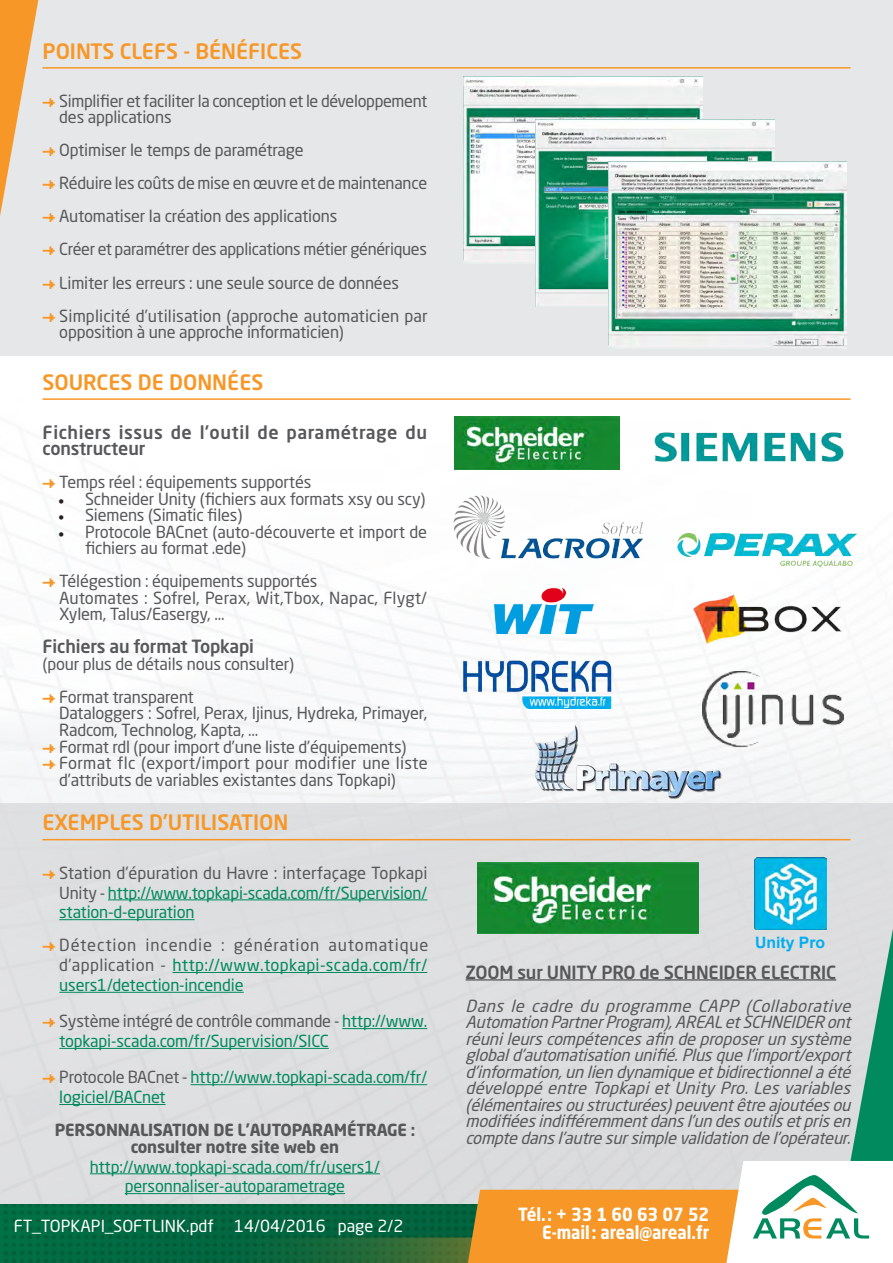
<style>
.page{position:relative;width:893px;height:1263px;background:#fff}
.page>*{position:absolute;margin:0;border:0;box-sizing:border-box;transform-origin:0 0}
.t1{font:500 21px "Neo Sans Std";color:#f79727}
.t2{font:500 18px "Neo Sans Std";letter-spacing:-.01em;color:#57585a}
.t3{font:500 18px/16.5px "Neo Sans Std";letter-spacing:.03em;color:#57585a}
.t4{font:700 18px "Neo Sans Std";letter-spacing:-.005em;color:#fff;scale:.92 1}
.t5{font:16.5px/16.5px "Neo Sans Std";letter-spacing:-.01em;color:#57585a}
.t6{font:16.5px/19.8px "Neo Sans Std";letter-spacing:-.01em;color:#008a5e;text-align:justify}
.t7{font:italic 16.5px/16.5px "Neo Sans Std";color:#57585a;text-align:justify}
.t8{font:700 16.5px/16.5px "Neo Sans Std";letter-spacing:-.01em;color:#57585a;text-align:center}
.t9{font:16.5px "Neo Sans Std";color:#fff}
.t10{font:700 15.75px "Arial";color:#00aeef}
.s1{font-family:"Fleches Left Right";color:#f79727}
.s2{font-family:"Minion Pro";color:#231f20}
.s3{color:#57585a}
</style>
<div class="page">
<img style="left:0;top:355px;width:893px;height:448px">
<div style="left:0;top:803px;width:893px;height:401px;background:#dedfe0"></div>
<div style="left:0;top:0;width:893px;height:355px;background:#e6e7e9"></div>
<img style="left:0;top:1204px;width:181px;height:59px">
<svg style="left:181px;top:929px;width:712px;height:334px;background:#cacdc1"></svg>
<svg style="left:0;top:0;width:38px;height:216px"></svg>
<hr style="left:43px;top:67px;width:807px;height:2px;background:#f79727">
<hr style="left:43px;top:398px;width:807px;height:2px;background:#f79727">
<hr style="left:108px;top:899px;width:319px;height:1px;background:#008a5e">
<hr style="left:59px;top:919px;width:136px;height:1px;background:#008a5e">
<hr style="left:173px;top:972px;width:254px;height:1px;background:#008a5e">
<hr style="left:59px;top:992px;width:185px;height:1px;background:#008a5e">
<hr style="left:342px;top:1028px;width:85px;height:1px;background:#008a5e">
<hr style="left:59px;top:1048px;width:270px;height:1px;background:#008a5e">
<hr style="left:191px;top:1084px;width:236px;height:1px;background:#008a5e">
<hr style="left:59px;top:1104px;width:107px;height:1px;background:#008a5e">
<hr style="left:90px;top:1173px;width:290px;height:1px;background:#008a5e">
<hr style="left:125px;top:1193px;width:220px;height:1px;background:#008a5e">
<hr style="left:466px;top:979px;width:370px;height:1px;background:#57585a">
<hr style="left:43px;top:839px;width:807px;height:1px;background:#f79727">
<img style="left:477px;top:862px;width:222px;height:71px">
<img style="left:702px;top:672px;width:141px;height:75px">
<img style="left:434px;top:487px;width:233px;height:93px">
<img style="left:455px;top:655px;width:167px;height:63px">
<img style="left:532px;top:723px;width:190px;height:77px">
<img style="left:677px;top:587px;width:183px;height:67px">
<img style="left:478px;top:574px;width:115px;height:59px">
<img style="left:649px;top:423px;width:201px;height:48px">
<img style="left:664px;top:520px;width:218px;height:57px">
<img style="left:455px;top:417px;width:164px;height:52px">
<img style="left:754px;top:857px;width:72px;height:73px">
<img style="left:463px;top:77px;width:239px;height:187px">
<img style="left:536px;top:119px;width:239px;height:187px">
<img style="left:608px;top:162px;width:239px;height:187px">
<p class="t1" style="left:43px;top:38px;width:261px">POINTS CLEFS - BÉNÉFICES</p>
<p class="t5" style="left:59px;top:92px;width:370px;text-indent:-17px"><span class="s1">k</span> Simplifier et faciliter la conception et le développement des applications</p>
<p class="t5" style="left:43px;top:142px;width:263px"><span class="s1">k</span> Optimiser le temps de paramétrage</p>
<p class="t5" style="left:43px;top:175px;width:386px"><span class="s1">k</span> Réduire les coûts de mise en œuvre et de maintenance</p>
<p class="t5" style="left:43px;top:208px;width:296px"><span class="s1">k</span> Automatiser la création des applications</p>
<p class="t5" style="left:43px;top:241px;width:386px"><span class="s1">k</span> Créer et paramétrer des applications métier génériques</p>
<p class="t5" style="left:43px;top:274px;width:358px"><span class="s1">k</span> Limiter les erreurs : une seule source de données</p>
<p class="t5" style="left:59px;top:307px;width:370px;text-indent:-17px"><span class="s1">k</span> Simplicité d’utilisation (approche automaticien par opposition à une approche informaticien)</p>
<p class="t1" style="left:43px;top:369px;width:222px">SOURCES DE DONNÉES</p>
<p class="t3" style="left:43px;top:424px;width:386px">Fichiers issus de l’outil de paramétrage du constructeur</p>
<p class="t5" style="left:43px;top:474px;width:270px"><span class="s1">k</span> Temps réel : équipements supportés</p>
<p class="t5" style="left:58px;top:490px;width:369px"><span class="s2">•</span> Schneider Unity (fichiers aux formats xsy ou scy)</p>
<p class="t5" style="left:58px;top:507px;width:186px"><span class="s2">•</span> Siemens (Simatic files)</p>
<p class="t5" style="left:85px;top:523px;width:344px;text-indent:-27px"><span class="s2">•</span> Protocole BACnet (auto-découverte et import de fichiers au format .ede)</p>
<p class="t5" style="left:43px;top:573px;width:276px"><span class="s1">k</span> Télégestion : équipements supportés</p>
<p class="t5" style="left:59px;top:589px;width:369px">Automates : Sofrel, Perax, Wit,Tbox, Napac, Flygt/<br>Xylem, Talus/Easergy, ...</p>
<p class="t2" style="left:43px;top:635px;width:213px">Fichiers au format Topkapi</p>
<p class="t5" style="left:43px;top:655px;width:253px">(pour plus de détails nous consulter)</p>
<p class="t5" style="left:43px;top:688px;width:153px"><span class="s1">k</span> Format transparent</p>
<p class="t5" style="left:59px;top:705px;width:370px">Dataloggers : Sofrel, Perax, Ijinus, Hydreka, Primayer,<br>Radcom, Technolog, Kapta, ...</p>
<p class="t5" style="left:43px;top:738px;width:365px"><span class="s1">k</span> Format rdl (pour import d’une liste d’équipements)</p>
<p class="t5" style="left:59px;top:754px;width:370px;text-indent:-17px"><span class="s1">k</span> Format flc (export/import pour modifier une liste d’attributs de variables existantes dans Topkapi)</p>
<p class="t1" style="left:43px;top:809px;width:247px">EXEMPLES D’UTILISATION</p>
<p class="t6" style="left:59px;top:862px;width:370px;text-indent:-17px"><span class="s1">k</span> <span class="s3">Station d’épuration du Havre : interfaçage Topkapi Unity -</span> http://www.topkapi-scada.com/fr/Supervision/ station-d-epuration</p>
<p class="t6" style="left:59px;top:935px;width:371px;text-indent:-17px"><span class="s1">k</span> <span class="s3">Détection incendie : génération automatique d’application -</span> http://www.topkapi-scada.com/fr/ users1/detection-incendie</p>
<p class="t6" style="left:59px;top:1011px;width:369px;text-indent:-17px"><span class="s1">k</span> <span class="s3">Système intégré de contrôle commande -</span> http://www. topkapi-scada.com/fr/Supervision/SICC</p>
<p class="t6" style="left:59px;top:1067px;width:369px;text-indent:-17px"><span class="s1">k</span> <span class="s3">Protocole BACnet -</span> http://www.topkapi-scada.com/fr/ logiciel/BACnet</p>
<p class="t8" style="left:55px;top:1121px;width:362px">PERSONNALISATION DE L’AUTOPARAMÉTRAGE : consulter notre site web en</p>
<p class="t6" style="left:90px;top:1156px;width:291px;text-align:center">http://www.topkapi-scada.com/fr/users1/ personnaliser-autoparametrage</p>
<p class="t9" style="left:14px;top:1215px;width:391px">FT_TOPKAPI_SOFTLINK.pdf 14/04/2016 page 2/2</p>
<p class="t10" style="left:755px;top:932px;width:72px">Unity Pro</p>
<p class="t2" style="left:466px;top:960px;width:372px">ZOOM sur UNITY PRO de SCHNEIDER ELECTRIC</p>
<p class="t7" style="left:466px;top:997px;width:391px">Dans le cadre du programme CAPP (Collaborative AutomationPartnerProgram),AREALetSCHNEIDER ont réunileurscompétencesafindeproposerunsystème globald’automatisationunifié.Plusquel’import/export d’information,unliendynamiqueetbidirectionnelaété développé entre TopkapietUnity Pro.Lesvariables (élémentairesoustructurées)peuventêtreajoutéesou modifiéesindifféremmentdansl’undesoutilsetprisen comptedansl’autresursimplevalidationdel’opérateur.</p>
<p class="t4" style="left:518px;top:1202px;width:209px">Tél.: + 33 1 60 63 07 52</p>
<p class="t4" style="left:542px;top:1220px;width:183px">E-mail: areal@areal.fr</p>
</div>
